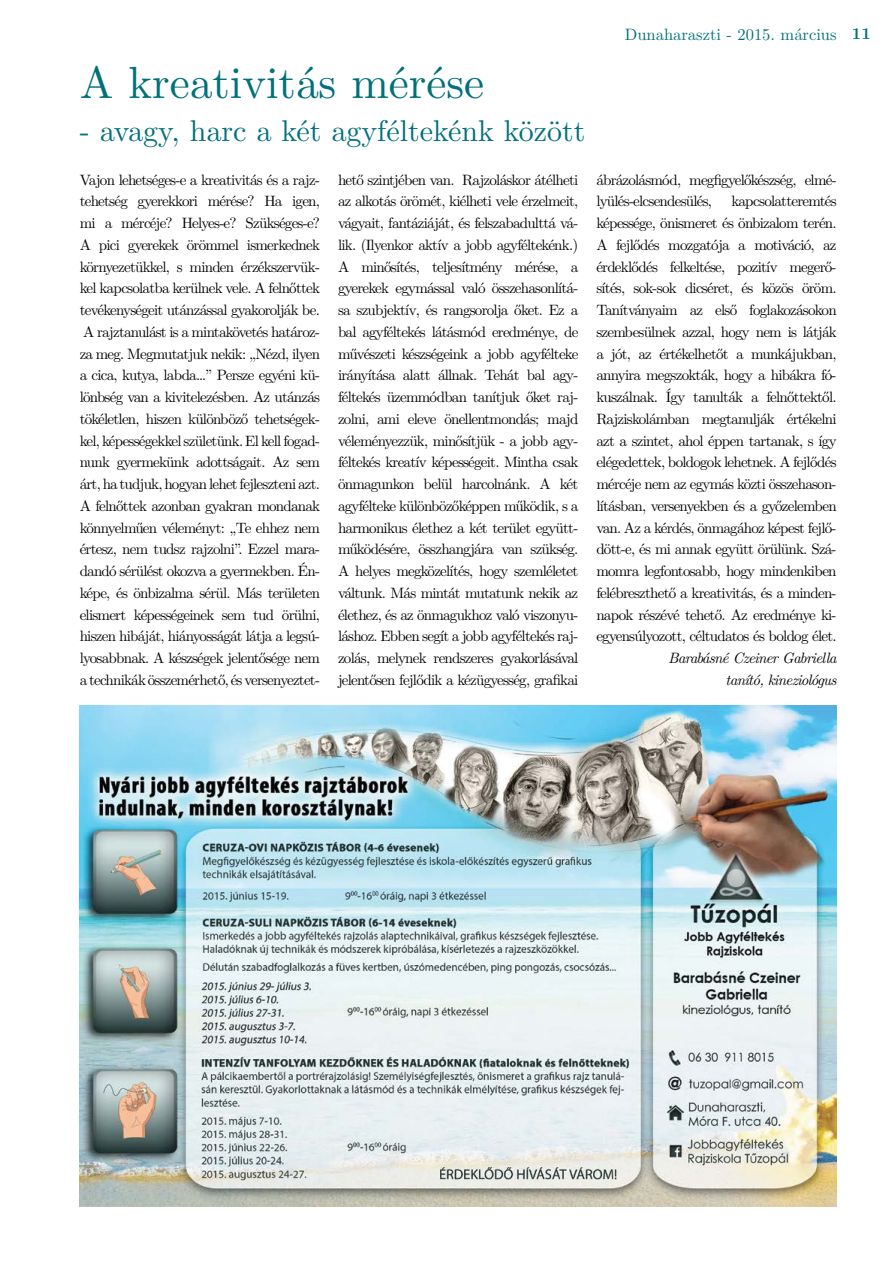
<style>
.page{position:relative;width:893px;height:1263px;background:#fff}
.page>*{position:absolute;margin:0;border:0;box-sizing:border-box;transform-origin:0 0}
.t1{font:45px "LM Roman 10";color:#007079}
.t2{font:30px "LM Roman 10";color:#007079}
.t3{font:16.5px "LM Roman 10";color:#007079}
.t4{font:15px/21.8px "LM Roman 10";letter-spacing:-.05em;color:#000;text-align:justify}
.t5{font:italic 15px/21.8px "LM Roman 10";letter-spacing:-.05em;color:#000;text-align:right}
.s1{font-weight:700}
</style>
<div class="page">
<img style="left:80px;top:706px;width:757px;height:500px">
<p class="t3" style="left:625px;top:21px;width:248px">Dunaharaszti - 2015. március <span class="s1">11</span></p>
<h1 class="t1" style="left:80px;top:47px;width:406px">A kreativitás mérése</h1>
<h2 class="t2" style="left:80px;top:107px;width:507px">- avagy, harc a két agyféltekénk között</h2>
<p class="t4" style="left:80px;top:167px;width:242px">Vajon lehetséges-e a kreativitás és a rajz&shy;tehetség gyerekkori mérése? Ha igen, mi a mércéje? Helyes-e? Szükséges-e?<br>A pici gyerekek örömmel ismerkednek környezetükkel, s minden érzékszervük&shy;kel kapcsolatba kerülnek vele. A felnőttek tevékenységeit utánzással gyakorolják be.<br>A rajztanulást is a mintakövetés határoz&shy;za meg. Megmutatjuk nekik: „Nézd, ilyen a cica, kutya, labda…” Persze egyéni kü&shy;lönbség van a kivitelezésben. Az utánzás tökéletlen, hiszen különböző tehetségek&shy;kel, képességekkel születünk. El kell fogad&shy;nunk gyermekünk adottságait. Az sem árt, ha tudjuk, hogyan lehet fejleszteni azt.<br>A felnőttek azonban gyakran mondanak könnyelműen véleményt: „Te ehhez nem értesz, nem tudsz rajzolni”. Ezzel mara&shy;dandó sérülést okozva a gyermekben. Én&shy;képe, és önbizalma sérül. Más területen elismert képességeinek sem tud örülni, hiszen hibáját, hiányosságát látja a legsú&shy;lyosabbnak. A készségek jelentősége nem a technikák összemérhető, és versenyeztet-</p>
<p class="t4" style="left:338px;top:167px;width:242px">hető szintjében van. Rajzoláskor átélheti az alkotás örömét, kiélheti vele érzelmeit, vágyait, fantáziáját, és felszabadulttá vá&shy;lik. (Ilyenkor aktív a jobb agyféltekénk.)<br>A minősítés, teljesítmény mérése, a gyerekek egymással való összehasonlítá&shy;sa szubjektív, és rangsorolja őket. Ez a bal agyféltekés látásmód eredménye, de művészeti készségeink a jobb agyfélteke irányítása alatt állnak. Tehát bal agy&shy;féltekés üzemmódban tanítjuk őket raj&shy;zolni, ami eleve önellentmondás; majd véleményezzük, minősítjük - a jobb agy&shy;féltekés kreatív képességeit. Mintha csak önmagunkon belül harcolnánk. A két agyfélteke különbözőképpen működik, s a harmonikus élethez a két terület együtt&shy;működésére, összhangjára van szükség.<br>A helyes megközelítés, hogy szemléletet váltunk. Más mintát mutatunk nekik az élethez, és az önmagukhoz való viszonyu&shy;láshoz. Ebben segít a jobb agyféltekés raj&shy;zolás, melynek rendszeres gyakorlásával jelentősen fejlődik a kézügyesség, grafikai</p>
<p class="t4" style="left:596px;top:167px;width:242px">ábrázolásmód, megfigyelőkészség, elmé&shy;lyülés-elcsendesülés,</p>
<p class="t4" style="left:596px;top:189px;width:242px;text-indent:135px">kapcsolatteremtés képessége, önismeret és önbizalom terén.<br>A fejlődés mozgatója a motiváció, az érdeklődés felkeltése, pozitív megerő&shy;sítés, sok-sok dicséret, és közös öröm.<br>Tanítványaim az első foglakozásokon szembesülnek azzal, hogy nem is látják a jót, az értékelhetőt a munkájukban, annyira megszokták, hogy a hibákra fó&shy;kuszálnak. Így tanulták a felnőttektől.<br>Rajziskolámban megtanulják értékelni azt a szintet, ahol éppen tartanak, s így elégedettek, boldogok lehetnek. A fejlődés mércéje nem az egymás közti összehason&shy;lításban, versenyekben és a győzelemben van. Az a kérdés, önmagához képest fejlő&shy;dött-e, és mi annak együtt örülünk. Szá&shy;momra legfontosabb, hogy mindenkiben felébreszthető a kreativitás, és a minden&shy;napok részévé tehető. Az eredménye ki&shy;egyensúlyozott, céltudatos és boldog élet.</p>
<p class="t5" style="left:668px;top:646px;width:170px">Barabásné Czeiner Gabriella tanító, kineziológus</p>
</div>
